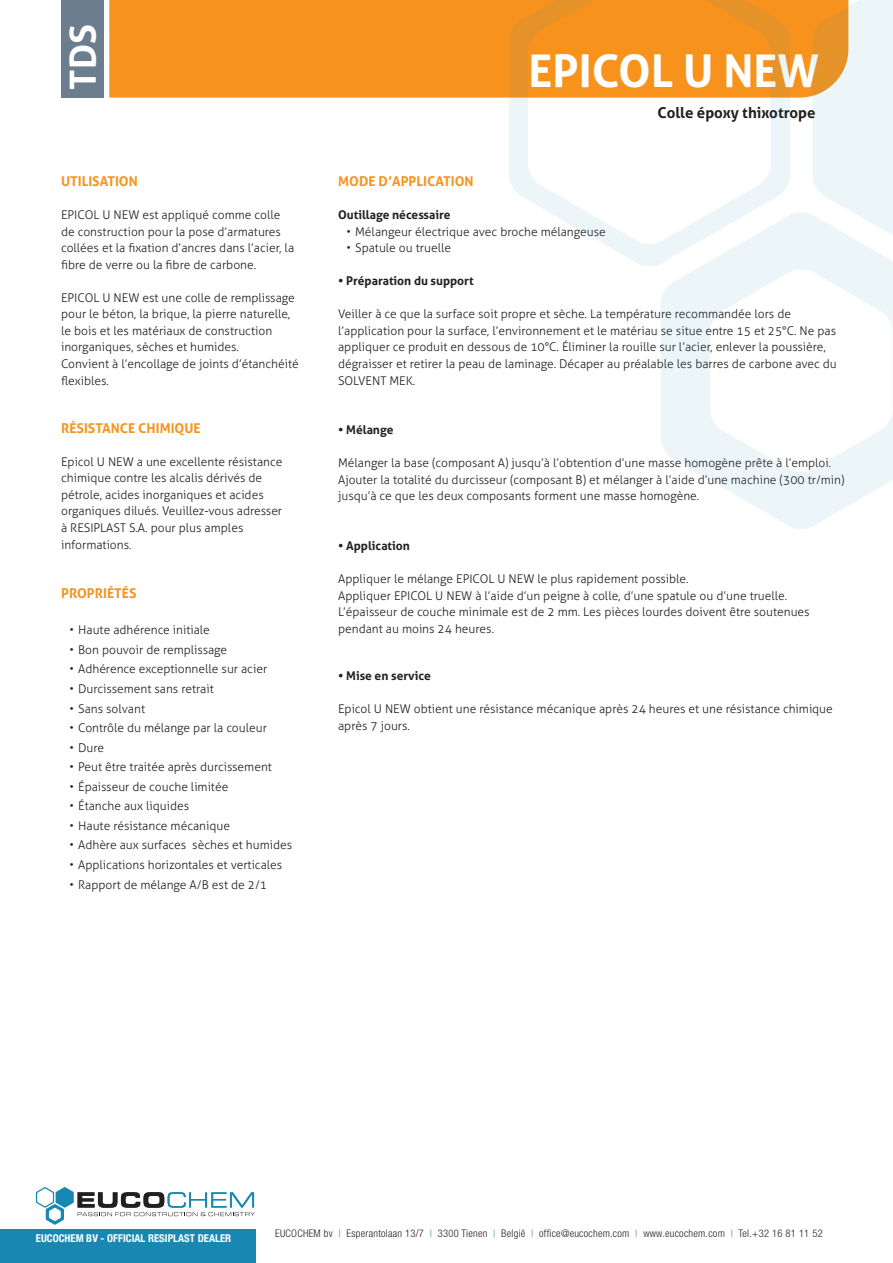
<style>
.page{position:relative;width:893px;height:1263px;background:#fff}
.page>*{position:absolute;margin:0;border:0;box-sizing:border-box;transform-origin:0 0}
.t1{font:700 45.15px "Aller";color:#fff}
.t2{font:700 36.15px "Aller";color:#fff}
.t3{font:700 15px "Aller";color:#231f20}
.t4{font:700 13.5px "Aller";color:#f7931d}
.t5{font:300 12px/16.5px "Aller";color:#231f20}
.t6{font:700 12px "Aller";color:#231f20}
.t7{font:700 condensed 10.8px "Helvetica Neue LT Std";color:#fff}
.t8{font:300 condensed 10.5px "Helvetica Neue LT Pro";letter-spacing:.025em;color:#231f20}
.s1{color:#1888b2}
</style>
<div class="page">
<div style="left:109px;top:0;width:703px;height:98px;background:#f7931d"></div>
<div style="left:62px;top:0;width:42px;height:98px;background:#6c7d8e"></div>
<svg style="left:509px;top:0;width:281px;height:266px"></svg>
<svg style="left:812px;top:0;width:81px;height:211px;background:#ece3d2"></svg>
<svg style="left:661px;top:211px;width:232px;height:318px"></svg>
<div style="left:0;top:1229px;width:255px;height:34px;background:#1888b2"></div>
<svg style="left:36px;top:1187px;width:219px;height:38px"></svg>
<p class="t2" style="left:61px;top:90px;width:67px;rotate:-90deg">TDS</p>
<p class="t4" style="left:61px;top:173px;width:78px">UTILISATION</p>
<p class="t5" style="left:61px;top:207px;width:235px">EPICOL U NEW est appliqué comme colle de construction pour la pose d’armatures collées et la fixation d’ancres dans l’acier, la fibre de verre ou la fibre de carbone.</p>
<p class="t5" style="left:61px;top:289px;width:239px">EPICOL U NEW est une colle de remplissage pour le béton, la brique, la pierre naturelle, le bois et les matériaux de construction inorganiques, sèches et humides.<br>Convient à l’encollage de joints d’étanchéité flexibles.</p>
<p class="t4" style="left:61px;top:419px;width:141px">RÉSISTANCE CHIMIQUE</p>
<p class="t5" style="left:61px;top:453px;width:223px">Epicol U NEW a une excellente résistance chimique contre les alcalis dérivés de pétrole, acides inorganiques et acides organiques dilués. Veuillez-vous adresser à RESIPLAST S.A. pour plus amples informations.</p>
<p class="t4" style="left:61px;top:585px;width:77px">PROPRIÉTÉS</p>
<p class="t5" style="left:70px;top:622px;width:142px">• Haute adhérence initiale</p>
<p class="t5" style="left:70px;top:641px;width:159px">• Bon pouvoir de remplissage</p>
<p class="t5" style="left:70px;top:661px;width:199px">• Adhérence exceptionnelle sur acier</p>
<p class="t5" style="left:70px;top:680px;width:146px">• Durcissement sans retrait</p>
<p class="t5" style="left:70px;top:700px;width:77px">• Sans solvant</p>
<p class="t5" style="left:70px;top:720px;width:199px">• Contrôle du mélange par la couleur</p>
<p class="t5" style="left:70px;top:739px;width:36px">• Dure</p>
<p class="t5" style="left:70px;top:759px;width:204px">• Peut être traitée après durcissement</p>
<p class="t5" style="left:70px;top:778px;width:160px">• Épaisseur de couche limitée</p>
<p class="t5" style="left:70px;top:798px;width:121px">• Étanche aux liquides</p>
<p class="t5" style="left:70px;top:817px;width:162px">• Haute résistance mécanique</p>
<p class="t5" style="left:70px;top:837px;width:224px">• Adhère aux surfaces sèches et humides</p>
<p class="t5" style="left:70px;top:856px;width:214px">• Applications horizontales et verticales</p>
<p class="t5" style="left:70px;top:876px;width:199px">• Rapport de mélange A/B est de 2/1</p>
<p class="t1" style="left:528px;top:43px;width:292px">EPICOL U NEW</p>
<p class="t3" style="left:657px;top:103px;width:160px">Colle époxy thixotrope</p>
<p class="t4" style="left:338px;top:173px;width:137px">MODE D’APPLICATION</p>
<p class="t6" style="left:338px;top:207px;width:114px">Outillage nécessaire</p>
<p class="t5" style="left:347px;top:223px;width:261px">• Mélangeur électrique avec broche mélangeuse</p>
<p class="t5" style="left:347px;top:240px;width:106px">• Spatule ou truelle</p>
<p class="t6" style="left:338px;top:274px;width:137px">• Préparation du support</p>
<p class="t5" style="left:338px;top:306px;width:500px">Veiller à ce que la surface soit propre et sèche. La température recommandée lors de l’application pour la surface, l’environnement et le matériau se situe entre 15 et 25°C. Ne pas appliquer ce produit en dessous de 10°C. Éliminer la rouille sur l’acier, enlever la poussière, dégraisser et retirer la peau de laminage. Décaper au préalable les barres de carbone avec du SOLVENT MEK.</p>
<p class="t6" style="left:338px;top:422px;width:57px">• Mélange</p>
<p class="t5" style="left:338px;top:455px;width:508px">Mélanger la base (composant A) jusqu’à l’obtention d’une masse homogène prête à l’emploi.<br>Ajouter la totalité du durcisseur (composant B) et mélanger à l’aide d’une machine (300 tr/min) jusqu’à ce que les deux composants forment une masse homogène.</p>
<p class="t6" style="left:338px;top:538px;width:73px">• Application</p>
<p class="t5" style="left:338px;top:571px;width:473px">Appliquer le mélange EPICOL U NEW le plus rapidement possible.<br>Appliquer EPICOL U NEW à l’aide d’un peigne à colle, d’une spatule ou d’une truelle.<br>L’épaisseur de couche minimale est de 2 mm. Les pièces lourdes doivent être soutenues pendant au moins 24 heures.</p>
<p class="t6" style="left:338px;top:669px;width:94px">• Mise en service</p>
<p class="t5" style="left:338px;top:701px;width:496px">Epicol U NEW obtient une résistance mécanique après 24 heures et une résistance chimique après 7 jours.</p>
<p class="t7" style="left:36px;top:1231px;width:197px">EUCOCHEM BV - OFFICIAL RESIPLAST DEALER</p>
<p class="t8" style="left:275px;top:1227px;width:549px">EUCOCHEM bv <span class="s1">|</span> Esperantolaan 13/7 <span class="s1">|</span> 3300 Tienen <span class="s1">|</span> België <span class="s1">|</span> office@eucochem.com <span class="s1">|</span> www.eucochem.com <span class="s1">|</span> Tel.+32 16 81 11 52</p>
</div>
